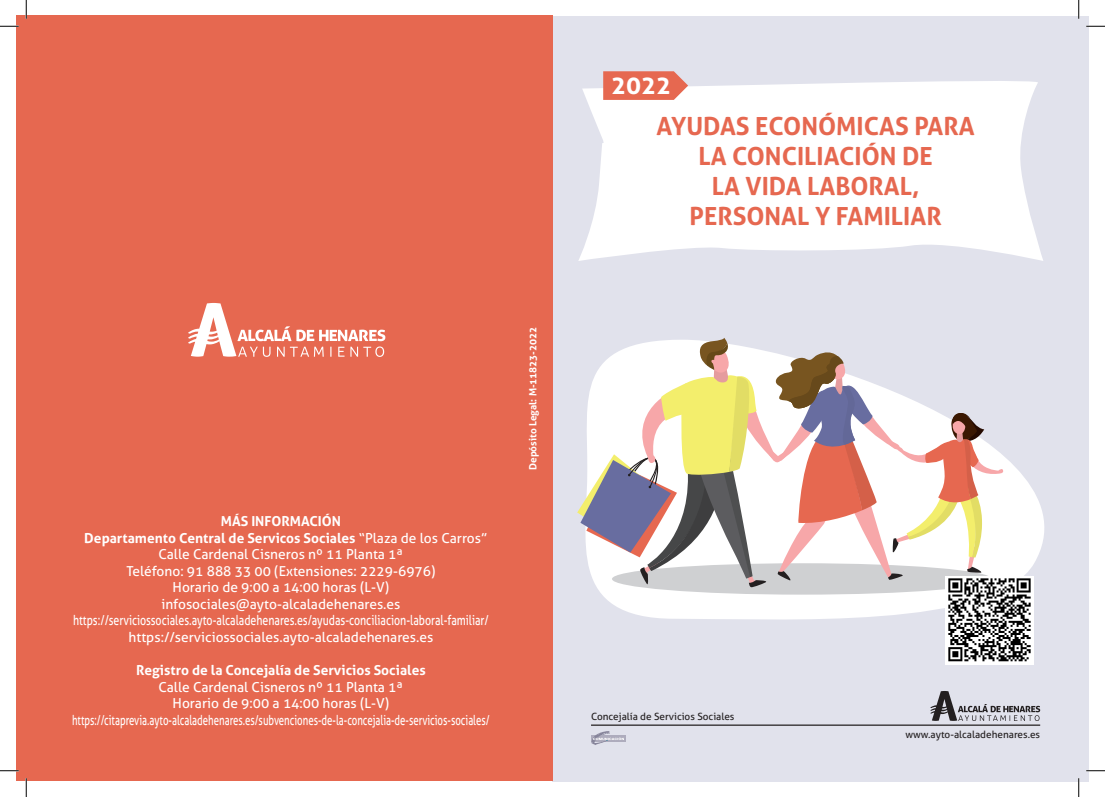
<style>
.page{position:relative;width:1105px;height:797px;background:#fff}
.page>*{position:absolute;margin:0;border:0;box-sizing:border-box;transform-origin:0 0}
.t1{font:700 25px "Aller";color:#e66850}
.t2{font:700 25px "Aller";color:#fff}
.t3{font:13.75px "Aller";color:#fff}
.t4{font:700 13.75px "Aller";color:#fff}
.t5{font:13.75px "Aller";color:#fff;scale:.7 1}
.t6{font:13.75px "Aller";color:#fff;scale:.77 1}
.t7{font:10px "Aller";color:#231f20}
.t8{font:700 10px "Aller";color:#fff}
.s1{font-weight:400}
</style>
<div class="page">
<div style="left:552px;top:16px;width:537px;height:765px;background:#e1e2ec"></div>
<svg style="left:578px;top:81px;width:465px;height:180px;background:#fafbfc"></svg>
<div style="left:16px;top:16px;width:536px;height:765px;background:#e66850"></div>
<svg style="left:188px;top:303px;width:197px;height:54px"></svg>
<svg style="left:930px;top:691px;width:110px;height:30px"></svg>
<hr style="left:591px;top:724px;width:449px;height:1px;background:#231f20">
<div style="left:591px;top:735px;width:35px;height:7px;background:#aeacbd"></div>
<svg style="left:591px;top:731px;width:33px;height:14px"></svg>
<svg style="left:597px;top:456px;width:447px;height:164px;fill:#fff"></svg>
<div style="left:612px;top:563px;width:380px;height:31px;background:#cfd0d2;border-radius:50%"></div>
<svg style="left:577px;top:338px;width:426px;height:249px"></svg>
<img style="left:945px;top:576px;width:89px;height:88px">
<svg style="left:603px;top:71px;width:85px;height:29px;background:#e6745f"></svg>
<svg style="left:0;top:25px;width:19px;height:2px"></svg>
<svg style="left:1086px;top:25px;width:19px;height:2px"></svg>
<svg style="left:0;top:770px;width:19px;height:1px"></svg>
<svg style="left:1086px;top:770px;width:19px;height:1px"></svg>
<svg style="left:25px;top:0;width:2px;height:19px"></svg>
<svg style="left:25px;top:778px;width:2px;height:19px"></svg>
<svg style="left:1078px;top:0;width:1px;height:19px"></svg>
<svg style="left:1078px;top:778px;width:1px;height:19px"></svg>
<p class="t2" style="left:611px;top:70px;width:61px">2022</p>
<p class="t8" style="left:527px;top:470px;width:145px;rotate:-90deg">Depósito Legal: M-11823-2022</p>
<p class="t1" style="left:657px;top:111px;width:319px">AYUDAS ECONÓMICAS PARA</p>
<p class="t1" style="left:698px;top:141px;width:236px">LA CONCILIACIÓN DE</p>
<p class="t1" style="left:712px;top:171px;width:209px">LA VIDA LABORAL,</p>
<p class="t1" style="left:689px;top:201px;width:254px">PERSONAL Y FAMILIAR</p>
<p class="t4" style="left:221px;top:513px;width:122px">MÁS INFORMACIÓN</p>
<p class="t4" style="left:84px;top:529px;width:404px">Departamento Central de Servicos Sociales <span class="s1">“Plaza de los Carros”</span></p>
<p class="t3" style="left:158px;top:546px;width:246px">Calle Cardenal Cisneros nº 11 Planta 1ª</p>
<p class="t3" style="left:126px;top:562px;width:311px">Teléfono: 91 888 33 00 (Extensiones: 2229-6976)</p>
<p class="t3" style="left:173px;top:579px;width:218px">Horario de 9:00 a 14:00 horas (L-V)</p>
<p class="t3" style="left:161px;top:595px;width:241px">infosociales@ayto-alcaladehenares.es</p>
<p class="t6" style="left:73px;top:612px;width:541px">https://serviciossociales.ayto-alcaladehenares.es/ayudas-conciliacion-laboral-familiar/</p>
<p class="t3" style="left:129px;top:628px;width:306px">https://serviciossociales.ayto-alcaladehenares.es</p>
<p class="t4" style="left:136px;top:661px;width:291px">Registro de la Concejalía de Servicios Sociales</p>
<p class="t3" style="left:158px;top:678px;width:246px">Calle Cardenal Cisneros nº 11 Planta 1ª</p>
<p class="t3" style="left:173px;top:694px;width:218px">Horario de 9:00 a 14:00 horas (L-V)</p>
<p class="t5" style="left:72px;top:711px;width:598px">https://citaprevia.ayto-alcaladehenares.es/subvenciones-de-la-concejalia-de-servicios-sociales/</p>
<p class="t7" style="left:591px;top:710px;width:145px">Concejalía de Servicios Sociales</p>
<p class="t7" style="left:905px;top:728px;width:136px">www.ayto-alcaladehenares.es</p>
</div>
